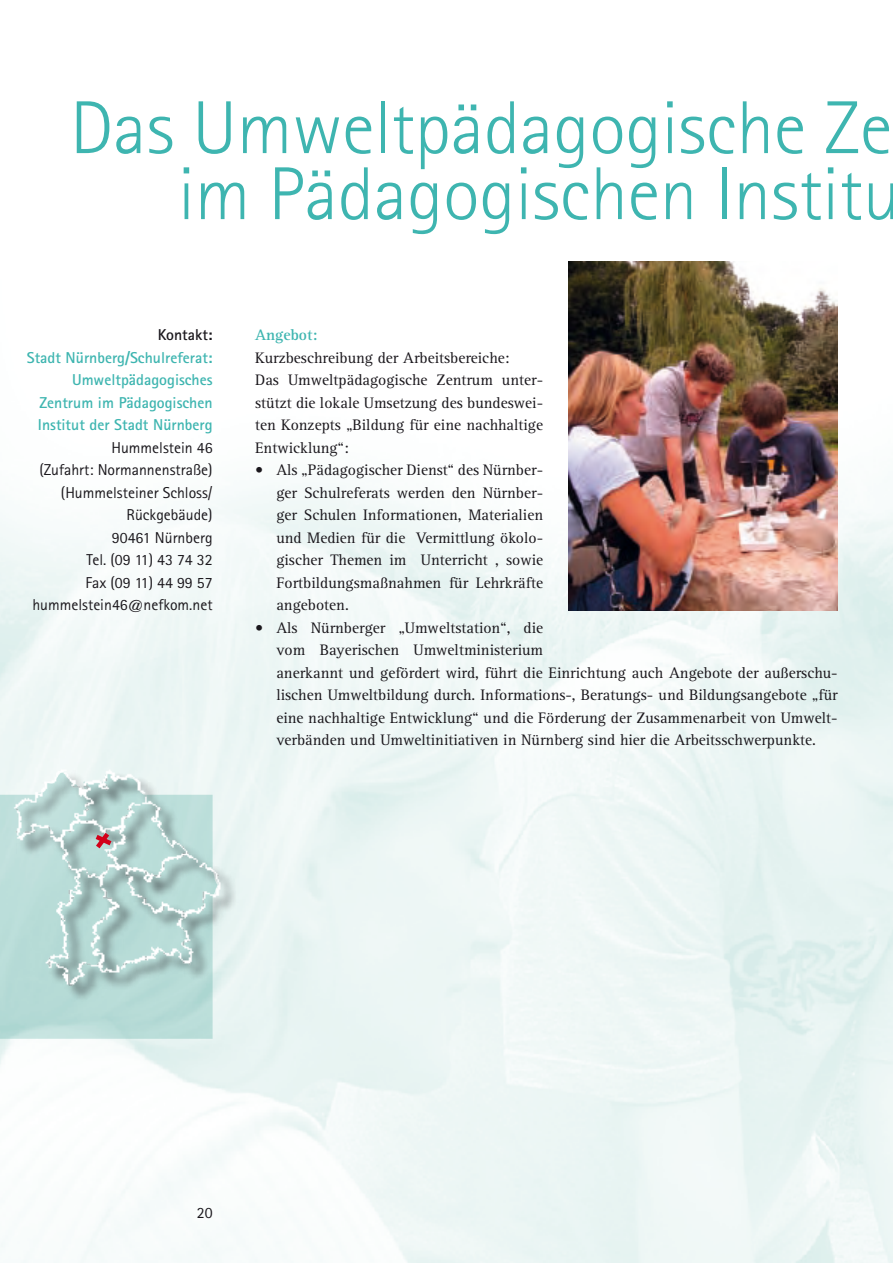
<style>
.page{position:relative;width:893px;height:1263px;background:#fff}
.page>*{position:absolute;margin:0;border:0;box-sizing:border-box;transform-origin:0 0}
.t1{font:300 75px/66px "Rotis Sans Serif";color:#3eb5b0;text-align:right}
.t2{font:15.75px/22.5px "Rotis Serif";color:#1a171c}
.t3{font:15.75px/22.5px "Rotis Sans Serif";color:#1a171c;text-align:right}
.t4{font:700 15.75px/22.5px "Rotis Sans Serif";color:#3eb5b0;text-align:right}
.t5{font:700 15.75px "Rotis Serif";color:#3eb5b0}
.t6{font:700 15.75px "Rotis Sans Serif";color:#1a171c}
</style>
<div class="page">
<img style="left:0;top:261px;width:893px;height:1002px">
<img style="left:569px;top:262px;width:269px;height:348px">
<svg style="left:0;top:772px;width:218px;height:267px;background:#bbddd9"></svg>
<div style="left:16px;top:770px;width:223px;height:232px;background:#1a171c;opacity:.75"></div>
<img style="left:12px;top:765px;width:210px;height:220px">
<svg style="left:91px;top:828px;width:26px;height:25px"></svg>
<h1 class="t1" style="left:70px;top:95px;width:831px">Das Umweltpädagogische Ze im Pädagogischen Institu</h1>
<p class="t6" style="left:158px;top:325px;width:56px">Kontakt:</p>
<p class="t4" style="left:27px;top:346px;width:187px">Stadt Nürnberg/Schulreferat:<br>Umweltpädagogisches<br>Zentrum im Pädagogischen<br>Institut der Stadt Nürnberg</p>
<p class="t3" style="left:32px;top:436px;width:182px">Hummelstein 46<br>(Zufahrt: Normannenstraße) (Hummelsteiner Schloss/<br>Rückgebäude)<br>90461 Nürnberg<br>Tel. (09 11) 43 74 32<br>Fax (09 11) 44 99 57 hummelstein46@nefkom.net</p>
<p class="t5" style="left:255px;top:326px;width:64px">Angebot:</p>
<p class="t2" style="left:255px;top:347px;width:289px">Kurzbeschreibung der Arbeitsbereiche:<br>Das Umweltpädagogische Zentrum unter&shy;stützt die lokale Umsetzung des bundeswei&shy;ten Konzepts „Bildung für eine nachhaltige Entwicklung“:</p>
<p class="t2" style="left:276px;top:459px;width:268px;text-align:justify;text-indent:-21px">• Als „Pädagogischer Dienst“ des Nürnber&shy;ger Schulreferats werden den Nürnber&shy;ger Schulen Informationen, Materialien und Medien für die Vermittlung ökolo&shy;gischer Themen im Unterricht , sowie Fortbildungsmaßnahmen für Lehrkräfte angeboten.</p>
<p class="t2" style="left:276px;top:617px;width:563px;text-indent:-21px">• Als Nürnberger „Umweltstation“, die<br>vom Bayerischen Umweltministerium<br>anerkannt und gefördert wird, führt die Einrichtung auch Angebote der außerschu&shy;lischen Umweltbildung durch. Informations-, Beratungs- und Bildungsangebote „für eine nachhaltige Entwicklung“ und die Förderung der Zusammenarbeit von Umwelt&shy;verbänden und Umweltinitiativen in Nürnberg sind hier die Arbeitsschwerpunkte.</p>
<p class="t3" style="left:197px;top:1201px;width:17px">20</p>
</div>
